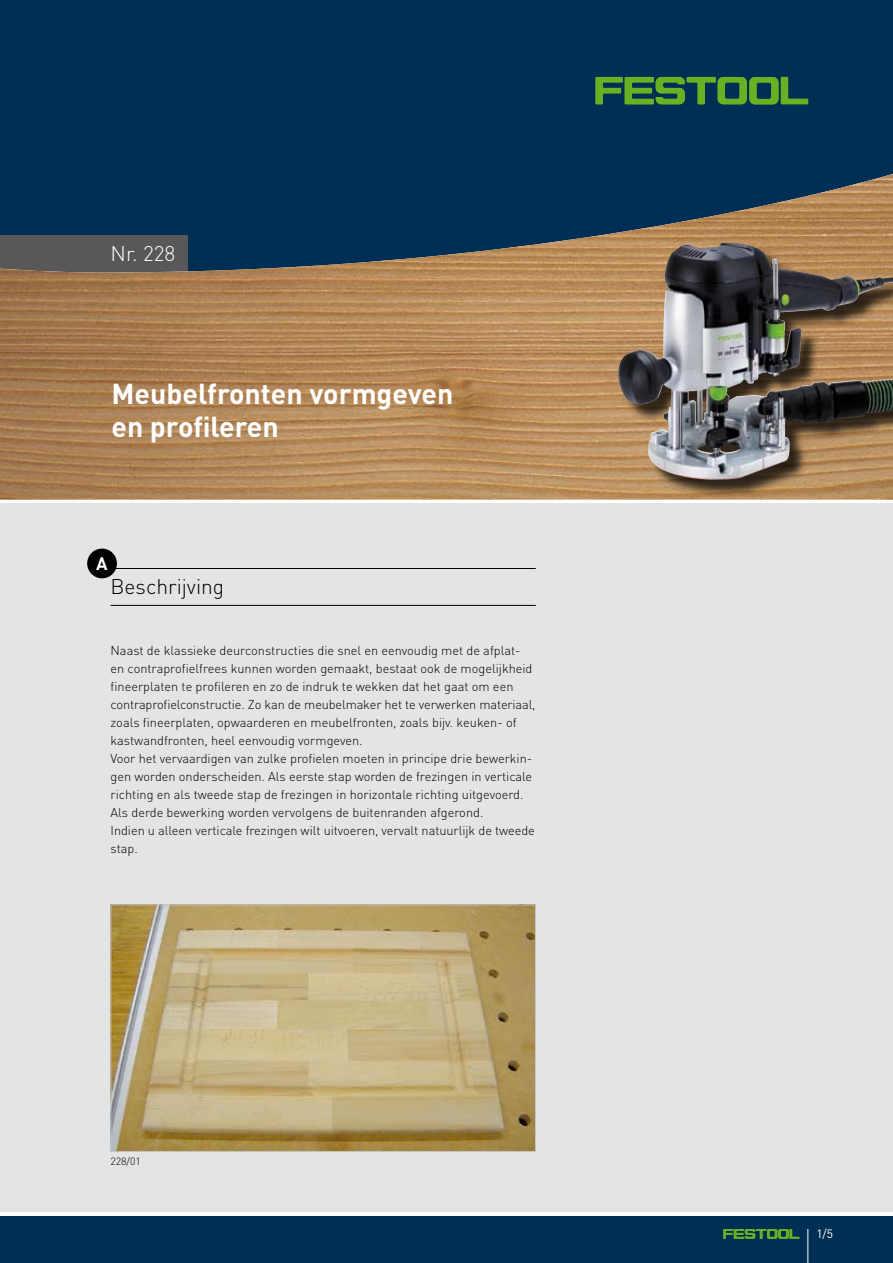
<style>
.page{position:relative;width:893px;height:1263px;background:#fff}
.page>*{position:absolute;margin:0;border:0;box-sizing:border-box;transform-origin:0 0}
.t1{font:700 28.5px/33px "DIN Pro";color:#fff}
.t2{font:300 21px "DIN Pro";color:#000}
.t3{font:300 21px "DIN Pro";color:#fff}
.t4{font:700 18px "DIN Pro";color:#fff}
.t5{font:300 12.75px/18px "DIN Pro";color:#000}
.t6{font:12px "DIN Pro";color:#fff}
.t7{font:300 10.5px "DIN Pro";color:#000}
</style>
<div class="page">
<div style="left:0;top:1216px;width:893px;height:47px;background:#002e54"></div>
<svg style="left:723px;top:1229px;width:76px;height:10px"></svg>
<hr style="left:807px;top:1229px;width:1px;height:34px;background:#fff">
<div style="left:0;top:0;width:893px;height:310px;background:#002e54"></div>
<div style="left:0;top:504px;width:893px;height:708px;background:#e3e4e5"></div>
<img style="left:0;top:174px;width:893px;height:326px">
<svg style="left:596px;top:77px;width:212px;height:27px"></svg>
<img style="left:113px;top:907px;width:421px;height:243px">
<div style="left:111px;top:905px;width:425px;height:247px;border:1px solid #c5c6c8"></div>
<hr style="left:111px;top:568px;width:425px;height:1px;background:#000">
<hr style="left:111px;top:605px;width:425px;height:1px;background:#000">
<div style="left:87px;top:549px;width:30px;height:29px;background:#000;border-radius:50%"></div>
<div style="left:620px;top:245px;width:273px;height:253px;background:#000;opacity:.75"></div>
<img style="left:618px;top:243px;width:258px;height:237px">
<h2 class="t3" style="left:111px;top:239px;width:66px">Nr. 228</h2>
<h1 class="t1" style="left:111px;top:376px;width:344px">Meubelfronten vormgeven en profileren</h1>
<h3 class="t4" style="left:96px;top:551px;width:13px">A</h3>
<h2 class="t2" style="left:111px;top:572px;width:115px">Beschrijving</h2>
<p class="t5" style="left:111px;top:641px;width:426px">Naast de klassieke deurconstructies die snel en eenvoudig met de afplat&shy;en contraprofielfrees kunnen worden gemaakt, bestaat ook de mogelijkheid fineerplaten te profileren en zo de indruk te wekken dat het gaat om een contraprofielconstructie. Zo kan de meubelmaker het te verwerken materiaal, zoals fineerplaten, opwaarderen en meubelfronten, zoals bijv. keuken- of kastwandfronten, heel eenvoudig vormgeven.<br>Voor het vervaardigen van zulke profielen moeten in principe drie bewerkin&shy;gen worden onderscheiden. Als eerste stap worden de frezingen in verticale richting en als tweede stap de frezingen in horizontale richting uitgevoerd.<br>Als derde bewerking worden vervolgens de buitenranden afgerond.<br>Indien u alleen verticale frezingen wilt uitvoeren, vervalt natuurlijk de tweede stap.</p>
<p class="t7" style="left:111px;top:1154px;width:32px">228/01</p>
<p class="t6" style="left:816px;top:1225px;width:18px">1/5</p>
</div>
